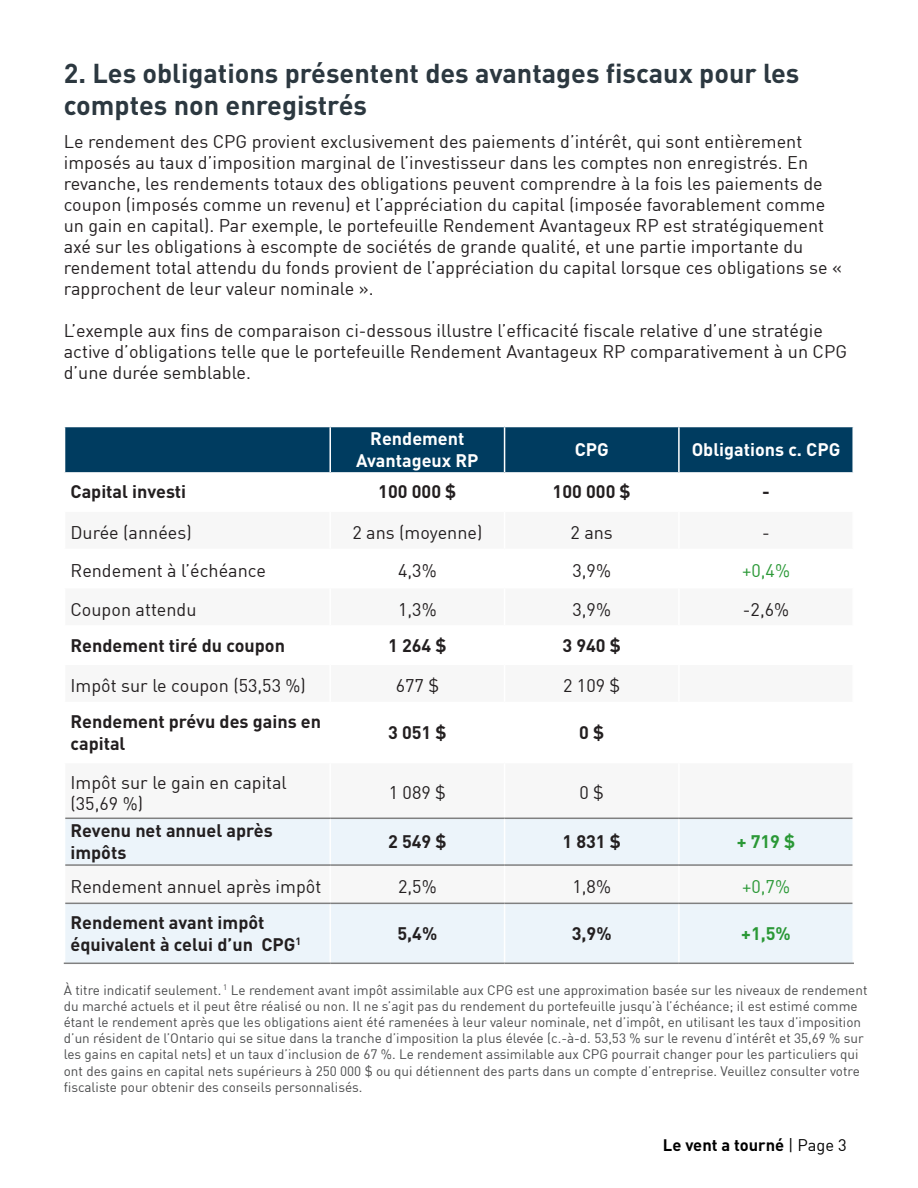
<style>
.page{position:relative;width:918px;height:1188px;background:#fff}
.page>*{position:absolute;margin:0;border:0;box-sizing:border-box;transform-origin:0 0}
.TOC_Body{font:700 27px/32.4px "DIN";color:#2c3840}
.TOC_Body-2{font:18px/21px "DIN";color:#231f20}
.TOC_Body-3{font:700 18px/21.6px "DIN";color:#231f20}
.TOC_Body-4{font:700 18px "DIN";color:#fff}
.TOC_Body-5{font:18px "DIN";color:#2a9836}
.TOC_Body-6{font:700 18px "DIN";color:#2a9836}
.t1{font:700 16.5px "DIN";color:#000}
.TOC_Body-7{font:13.5px/16.2px "DIN";color:#4b4c4d}
.s1{font-weight:400}
</style>
<div class="page">
<div style="left:65px;top:427px;width:787px;height:45px;background:#003c60"></div>
<svg style="left:65px;top:819px;width:787px;height:144px;fill:#ecf4fa"></svg>
<hr style="left:329px;top:427px;width:2px;height:45px;background:#fff">
<hr style="left:504px;top:427px;width:1px;height:45px;background:#fff">
<hr style="left:678px;top:427px;width:2px;height:45px;background:#fff">
<hr style="left:329px;top:819px;width:2px;height:45px;background:#fff">
<hr style="left:504px;top:819px;width:1px;height:45px;background:#fff">
<hr style="left:678px;top:819px;width:2px;height:45px;background:#fff">
<hr style="left:329px;top:866px;width:2px;height:37px;background:#fff">
<hr style="left:504px;top:866px;width:1px;height:37px;background:#fff">
<hr style="left:678px;top:866px;width:2px;height:37px;background:#fff">
<hr style="left:329px;top:904px;width:2px;height:59px;background:#fff">
<hr style="left:504px;top:904px;width:1px;height:59px;background:#fff">
<hr style="left:678px;top:904px;width:2px;height:59px;background:#fff">
<hr style="left:65px;top:903px;width:265px;height:1px;background:#808080">
<hr style="left:330px;top:903px;width:175px;height:1px;background:#808080">
<hr style="left:505px;top:903px;width:174px;height:1px;background:#808080">
<hr style="left:679px;top:903px;width:173px;height:1px;background:#808080">
<hr style="left:64px;top:963px;width:266px;height:1px;background:#808080">
<hr style="left:330px;top:963px;width:175px;height:1px;background:#808080">
<hr style="left:505px;top:963px;width:174px;height:1px;background:#808080">
<hr style="left:679px;top:963px;width:175px;height:1px;background:#808080">
<hr style="left:65px;top:818px;width:265px;height:1px;background:#808080">
<hr style="left:330px;top:818px;width:175px;height:1px;background:#808080">
<hr style="left:505px;top:818px;width:174px;height:1px;background:#808080">
<hr style="left:679px;top:818px;width:173px;height:1px;background:#808080">
<hr style="left:65px;top:864px;width:265px;height:2px;background:#808080">
<hr style="left:330px;top:864px;width:175px;height:2px;background:#808080">
<hr style="left:505px;top:864px;width:174px;height:2px;background:#808080">
<hr style="left:679px;top:864px;width:173px;height:2px;background:#808080">
<p class="TOC_Body" style="left:64px;top:56px;width:737px">2. Les obligations présentent des avantages fiscaux pour les comptes non enregistrés</p>
<p class="TOC_Body-2" style="left:64px;top:131px;width:780px">Le rendement des CPG provient exclusivement des paiements d’intérêt, qui sont entièrement imposés au taux d’imposition marginal de l’investisseur dans les comptes non enregistrés. En revanche, les rendements totaux des obligations peuvent comprendre à la fois les paiements de coupon (imposés comme un revenu) et l’appréciation du capital (imposée favorablement comme un gain en capital). Par exemple, le portefeuille Rendement Avantageux RP est stratégiquement axé sur les obligations à escompte de sociétés de grande qualité, et une partie importante du rendement total attendu du fonds provient de l’appréciation du capital lorsque ces obligations se « rapprochent de leur valeur nominale ».</p>
<p class="TOC_Body-2" style="left:64px;top:320px;width:785px">L’exemple aux fins de comparaison ci-dessous illustre l’efficacité fiscale relative d’une stratégie active d’obligations telle que le portefeuille Rendement Avantageux RP comparativement à un CPG d’une durée semblable.</p>
<p class="TOC_Body-4" style="left:370px;top:427px;width:96px">Rendement</p>
<p class="TOC_Body-4" style="left:356px;top:449px;width:124px">Avantageux RP</p>
<p class="TOC_Body-4" style="left:575px;top:438px;width:36px">CPG</p>
<p class="TOC_Body-4" style="left:692px;top:438px;width:150px">Obligations c. CPG</p>
<p class="TOC_Body-3" style="left:71px;top:480px;width:117px">Capital investi</p>
<p class="TOC_Body-3" style="left:378px;top:480px;width:80px">100 000 $</p>
<p class="TOC_Body-3" style="left:553px;top:480px;width:80px">100 000 $</p>
<p class="TOC_Body-3" style="left:762px;top:480px;width:9px">-</p>
<p class="TOC_Body-2" style="left:71px;top:522px;width:123px">Durée (années)</p>
<p class="TOC_Body-2" style="left:352px;top:522px;width:131px">2 ans (moyenne)</p>
<p class="TOC_Body-2" style="left:571px;top:522px;width:44px">2 ans</p>
<p class="TOC_Body-2" style="left:762px;top:522px;width:9px">-</p>
<p class="TOC_Body-2" style="left:71px;top:560px;width:197px">Rendement à l’échéance</p>
<p class="TOC_Body-2" style="left:398px;top:560px;width:40px">4,3%</p>
<p class="TOC_Body-2" style="left:572px;top:560px;width:40px">3,9%</p>
<p class="TOC_Body-5" style="left:742px;top:560px;width:49px">+0,4%</p>
<p class="TOC_Body-2" style="left:71px;top:598px;width:127px">Coupon attendu</p>
<p class="TOC_Body-2" style="left:398px;top:598px;width:40px">1,3%</p>
<p class="TOC_Body-2" style="left:572px;top:598px;width:40px">3,9%</p>
<p class="TOC_Body-2" style="left:743px;top:598px;width:48px">-2,6%</p>
<p class="TOC_Body-3" style="left:71px;top:633px;width:216px">Rendement tiré du coupon</p>
<p class="TOC_Body-3" style="left:388px;top:633px;width:60px">1 264 $</p>
<p class="TOC_Body-3" style="left:562px;top:633px;width:60px">3 940 $</p>
<p class="TOC_Body-2" style="left:71px;top:675px;width:237px">Impôt sur le coupon (53,53 %)</p>
<p class="TOC_Body-2" style="left:396px;top:675px;width:45px">677 $</p>
<p class="TOC_Body-2" style="left:563px;top:675px;width:59px">2 109 $</p>
<p class="TOC_Body-3" style="left:71px;top:710px;width:252px">Rendement prévu des gains en capital</p>
<p class="TOC_Body-3" style="left:388px;top:721px;width:60px">3 051 $</p>
<p class="TOC_Body-3" style="left:579px;top:721px;width:27px">0 $</p>
<p class="TOC_Body-2" style="left:71px;top:771px;width:218px;line-height:21.6px">Impôt sur le gain en capital (35,69 %)</p>
<p class="TOC_Body-2" style="left:389px;top:782px;width:59px">1 089 $</p>
<p class="TOC_Body-2" style="left:579px;top:782px;width:26px">0 $</p>
<p class="TOC_Body-3" style="left:71px;top:819px;width:204px">Revenu net annuel après impôts</p>
<p class="TOC_Body-3" style="left:388px;top:830px;width:60px">2 549 $</p>
<p class="TOC_Body-3" style="left:562px;top:830px;width:60px">1 831 $</p>
<p class="TOC_Body-6" style="left:737px;top:830px;width:60px">+ 719 $</p>
<p class="TOC_Body-2" style="left:71px;top:876px;width:252px">Rendement annuel après impôt</p>
<p class="TOC_Body-2" style="left:398px;top:876px;width:40px">2,5%</p>
<p class="TOC_Body-2" style="left:572px;top:876px;width:40px">1,8%</p>
<p class="TOC_Body-5" style="left:742px;top:875px;width:49px">+0,7%</p>
<p class="TOC_Body-3" style="left:71px;top:911px;width:196px">Rendement avant impôt</p>
<p class="TOC_Body-3" style="left:71px;top:932px;width:232px">équivalent à celui d’un CPG<sup>1</sup></p>
<p class="TOC_Body-3" style="left:397px;top:922px;width:41px">5,4%</p>
<p class="TOC_Body-3" style="left:572px;top:922px;width:41px">3,9%</p>
<p class="TOC_Body-6" style="left:741px;top:921px;width:51px">+1,5%</p>
<p class="TOC_Body-7" style="left:64px;top:981px;width:805px">À titre indicatif seulement. <sup>1</sup> Le rendement avant impôt assimilable aux CPG est une approximation basée sur les niveaux de rendement du marché actuels et il peut être réalisé ou non. Il ne s’agit pas du rendement du portefeuille jusqu’à l’échéance; il est estimé comme étant le rendement après que les obligations aient été ramenées à leur valeur nominale, net d’impôt, en utilisant les taux d’imposition d’un résident de l’Ontario qui se situe dans la tranche d’imposition la plus élevée (c.-à-d. 53,53 % sur le revenu d’intérêt et 35,69 % sur les gains en capital nets) et un taux d’inclusion de 67 %. Le rendement assimilable aux CPG pourrait changer pour les particuliers qui ont des gains en capital nets supérieurs à 250 000 $ ou qui détiennent des parts dans un compte d’entreprise. Veuillez consulter votre fiscaliste pour obtenir des conseils personnalisés.</p>
<p class="t1" style="left:663px;top:1134px;width:185px">Le vent a tourné <span class="s1">| Page 3</span></p>
</div>
